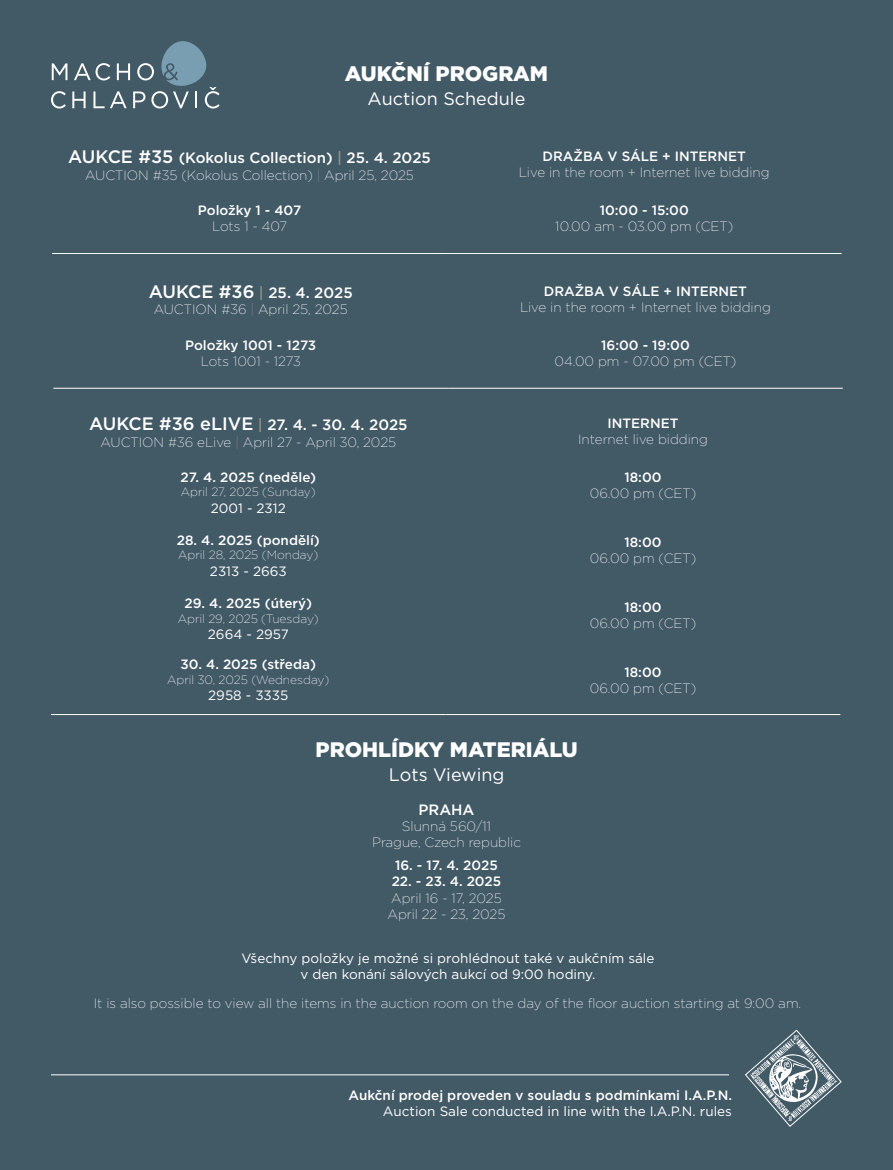
<style>
.page{position:relative;width:893px;height:1170px;background:#fff}
.page>*{position:absolute;margin:0;border:0;box-sizing:border-box;transform-origin:0 0}
.t1{font:900 21px "Gotham";color:#fff}
.t2{font:18px "Gotham";color:#fff}
.t3{font:500 15px "Gotham";color:#fff}
.t4{font:200 13.5px/16.2px "Gotham";color:#fff;text-align:center}
.t5{font:500 13.5px "Gotham";color:#fff}
.t6{font:13.5px/16.2px "Gotham";color:#fff;text-align:center}
.t7{font:200 12px "Gotham";color:#fff}
.s1{font-size:18px}
.s2{color:#94948b}
</style>
<div class="page">
<div style="left:0;top:0;width:893px;height:1169px;background:#425966"></div>
<hr style="left:51px;top:714px;width:395px;height:1px;background:#fff">
<hr style="left:446px;top:714px;width:394px;height:1px;background:#fff">
<svg style="left:745px;top:1029px;width:97px;height:97px;background:#687b85"></svg>
<hr style="left:51px;top:1074px;width:678px;height:1px;background:#fff">
<hr style="left:52px;top:253px;width:395px;height:1px;background:#fff">
<hr style="left:447px;top:253px;width:395px;height:1px;background:#fff">
<hr style="left:53px;top:388px;width:395px;height:1px;background:#fff">
<hr style="left:448px;top:388px;width:395px;height:1px;background:#fff">
<svg style="left:51px;top:40px;width:169px;height:68px;background:#5a717d"></svg>
<h1 class="t1" style="left:345px;top:59px;width:205px">AUKČNÍ PROGRAM</h1>
<h2 class="t2" style="left:368px;top:87px;width:159px">Auction Schedule</h2>
<p class="t3" style="left:68px;top:148px;width:364px"><span class="s1">AUKCE #35</span> (Kokolus Collection) <span class="s2">|</span> 25. 4. 2025</p>
<p class="t4" style="left:85px;top:166px;width:330px">AUCTION #35 (Kokolus Collection) <span class="s2">|</span> April 25, 2025</p>
<p class="t5" style="left:543px;top:147px;width:205px">DRAŽBA V SÁLE + INTERNET</p>
<p class="t4" style="left:519px;top:164px;width:252px">Live in the room + Internet live bidding</p>
<p class="t5" style="left:198px;top:201px;width:105px">Položky 1 - 407</p>
<p class="t4" style="left:212px;top:218px;width:76px">Lots 1 - 407</p>
<p class="t5" style="left:600px;top:201px;width:91px">10:00 - 15:00</p>
<p class="t4" style="left:555px;top:218px;width:179px">10.00 am - 03.00 pm (CET)</p>
<p class="t3" style="left:149px;top:283px;width:206px"><span class="s1">AUKCE #36</span> <span class="s2">|</span> 25. 4. 2025</p>
<p class="t4" style="left:154px;top:301px;width:196px">AUCTION #36 <span class="s2">|</span> April 25, 2025</p>
<p class="t5" style="left:544px;top:282px;width:205px">DRAŽBA V SÁLE + INTERNET</p>
<p class="t4" style="left:520px;top:298px;width:252px">Live in the room + Internet live bidding</p>
<p class="t5" style="left:185px;top:336px;width:133px">Položky 1001 - 1273</p>
<p class="t4" style="left:201px;top:352px;width:101px">Lots 1001 - 1273</p>
<p class="t5" style="left:601px;top:336px;width:90px">16:00 - 19:00</p>
<p class="t4" style="left:554px;top:352px;width:183px">04.00 pm - 07.00 pm (CET)</p>
<p class="t3" style="left:89px;top:415px;width:320px"><span class="s1">AUKCE #36 eLIVE</span> <span class="s2">|</span> 27. 4. - 30. 4. 2025</p>
<p class="t4" style="left:100px;top:433px;width:297px">AUCTION #36 eLive <span class="s2">|</span> April 27 - April 30, 2025</p>
<p class="t5" style="left:608px;top:414px;width:72px">INTERNET</p>
<p class="t4" style="left:578px;top:431px;width:131px">Internet live bidding</p>
<p class="t5" style="left:181px;top:468px;width:137px">27. 4. 2025 (neděle)</p>
<p class="t7" style="left:181px;top:484px;width:136px">April 27, 2025 (Sunday)</p>
<p class="t6" style="left:211px;top:499px;width:77px">2001 - 2312</p>
<p class="t5" style="left:177px;top:531px;width:145px">28. 4. 2025 (pondělí)</p>
<p class="t7" style="left:178px;top:547px;width:142px">April 28, 2025 (Monday)</p>
<p class="t6" style="left:210px;top:562px;width:78px">2313 - 2663</p>
<p class="t5" style="left:184px;top:594px;width:129px">29. 4. 2025 (úterý)</p>
<p class="t7" style="left:178px;top:610px;width:143px">April 29, 2025 (Tuesday)</p>
<p class="t6" style="left:208px;top:625px;width:82px">2664 - 2957</p>
<p class="t5" style="left:181px;top:655px;width:137px">30. 4. 2025 (středa)</p>
<p class="t7" style="left:167px;top:672px;width:164px">April 30, 2025 (Wednesday)</p>
<p class="t6" style="left:208px;top:687px;width:82px">2958 - 3335</p>
<p class="t5" style="left:624px;top:468px;width:39px">18:00</p>
<p class="t4" style="left:590px;top:485px;width:108px">06.00 pm (CET)</p>
<p class="t5" style="left:624px;top:533px;width:39px">18:00</p>
<p class="t4" style="left:590px;top:549px;width:108px">06.00 pm (CET)</p>
<p class="t5" style="left:624px;top:598px;width:39px">18:00</p>
<p class="t4" style="left:590px;top:614px;width:108px">06.00 pm (CET)</p>
<p class="t5" style="left:624px;top:663px;width:39px">18:00</p>
<p class="t4" style="left:590px;top:679px;width:108px">06.00 pm (CET)</p>
<h1 class="t1" style="left:316px;top:734px;width:264px">PROHLÍDKY MATERIÁLU</h1>
<h2 class="t2" style="left:389px;top:763px;width:117px">Lots Viewing</h2>
<p class="t3" style="left:418px;top:799px;width:57px">PRAHA</p>
<p class="t4" style="left:372px;top:817px;width:150px">Slunná 560/11<br>Prague, Czech republic</p>
<p class="t5" style="left:395px;top:856px;width:104px">16. - 17. 4. 2025</p>
<p class="t5" style="left:392px;top:872px;width:111px">22. - 23. 4. 2025</p>
<p class="t4" style="left:387px;top:889px;width:119px;text-align:left">April 16 - 17, 2025<br>April 22 - 23, 2025</p>
<p class="t6" style="left:241px;top:950px;width:415px">Všechny položky je možné si prohlédnout také v aukčním sále v den konání sálových aukcí od 9:00 hodiny.</p>
<p class="t4" style="left:94px;top:994px;width:709px">It is also possible to view all the items in the auction room on the day of the floor auction starting at 9:00 am.</p>
<p class="t5" style="left:348px;top:1086px;width:385px">Aukční prodej proveden v souladu s podmínkami I.A.P.N.</p>
<p class="t6" style="left:383px;top:1103px;width:351px">Auction Sale conducted in line with the I.A.P.N. rules</p>
</div>
